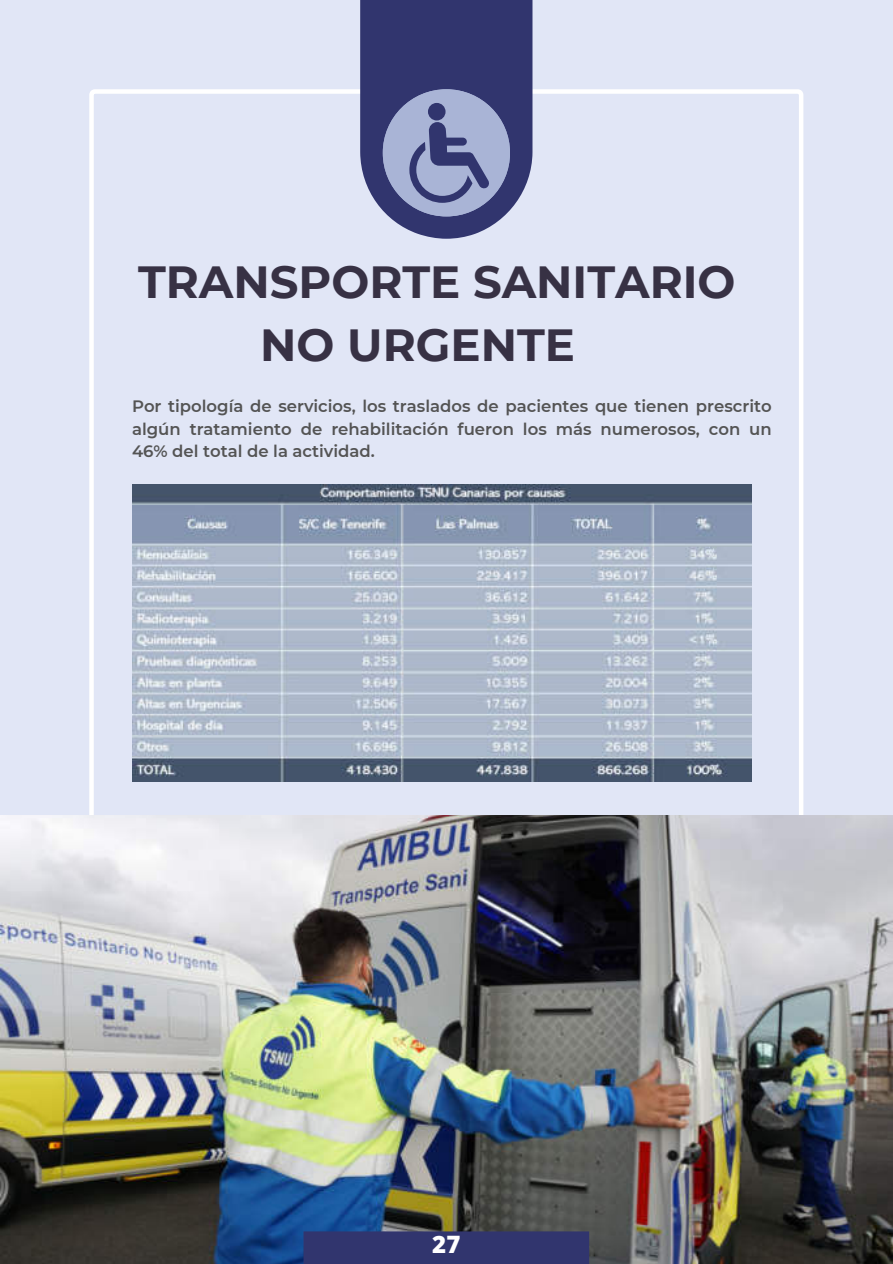
<style>
.page{position:relative;width:893px;height:1264px;background:#fff}
.page>*{position:absolute;margin:0;border:0;box-sizing:border-box;transform-origin:0 0}
.t1{font:700 45px/63px "Montserrat";color:#373144}
.t2{font:800 24px "Open Sans";color:#fff}
.t3{font:600 16.5px/22.5px "Montserrat";color:#545454;text-align:justify}
</style>
<div class="page">
<div style="left:0;top:0;width:892px;height:1262px;background:#e1e6f6"></div>
<svg style="left:89px;top:89px;width:714px;height:727px"></svg>
<img style="left:0;top:816px;width:892px;height:447px">
<img style="left:132px;top:484px;width:619px;height:297px">
<svg style="left:360px;top:0;width:172px;height:239px;background:#5d6292"></svg>
<div style="left:303px;top:1231px;width:286px;height:32px;background:#31356e"></div>
<h1 class="t1" style="left:260px;top:249px;width:476px;text-indent:-122px">TRANSPORTE SANITARIO<br>NO URGENTE</h1>
<p class="t3" style="left:132px;top:394px;width:641px">Por tipología de servicios, los traslados de pacientes que tienen prescrito algún tratamiento de rehabilitación fueron los más numerosos, con un 46% del total de la actividad.</p>
<h2 class="t2" style="left:432px;top:1225px;width:30px">27</h2>
</div>
